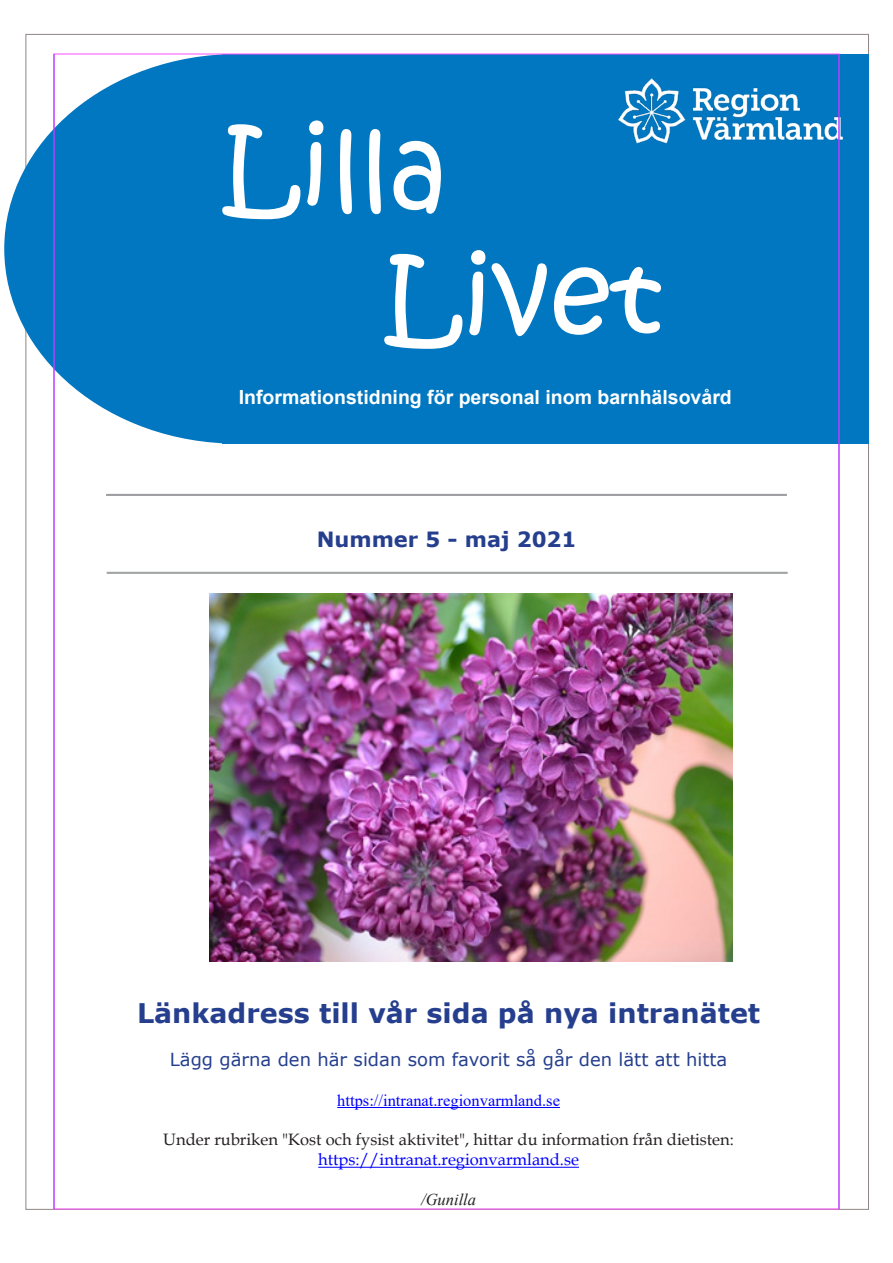
<style>
.page{position:relative;width:893px;height:1263px;background:#fff}
.page>*{position:absolute;margin:0;border:0;box-sizing:border-box;transform-origin:0 0}
.t1{font:108px "Kristen ITC";color:#fff}
.t2{font:700 27px "Verdana";color:#253f8e}
.t3{font:700 21px "Verdana";color:#253f8e}
.t4{font:700 19.5px "Arial";color:#fff}
.t5{font:18px "Verdana";color:#253f8e}
.t6{font:16.5px "Book Antiqua";color:#231f20}
.t7{font:16.5px "Times New Roman";color:#00f}
.t8{font:16.5px "Book Antiqua";color:#00f}
.t9{font:italic 16.5px "Times New Roman";color:#231f20}
</style>
<div class="page">
<div style="left:4px;top:54px;width:467px;height:390px;background:#0077c0;border-radius:50%"></div>
<div style="left:223px;top:54px;width:646px;height:390px;background:#0077c0"></div>
<img style="left:618px;top:78px;width:225px;height:66px">
<hr style="left:106px;top:494px;width:681px;height:1px;background:#939598">
<hr style="left:106px;top:495px;width:681px;height:1px;background:#939598">
<hr style="left:107px;top:572px;width:681px;height:1px;background:#939598">
<hr style="left:107px;top:573px;width:681px;height:1px;background:#939598">
<hr style="left:337px;top:1107px;width:223px;height:1px;background:#00f">
<hr style="left:318px;top:1167px;width:261px;height:1px;background:#00f">
<img style="left:210px;top:594px;width:523px;height:367px">
<hr style="left:54px;top:54px;width:1px;height:1155px;background:#93f">
<hr style="left:839px;top:54px;width:1px;height:1155px;background:#93f">
<p class="t1" style="left:223px;top:97px;width:227px">Lilla</p>
<p class="t1" style="left:385px;top:226px;width:279px">Livet</p>
<p class="t4" style="left:239px;top:383px;width:494px">Informationstidning för personal inom barnhälsovård</p>
<p class="t3" style="left:317px;top:525px;width:261px">Nummer 5 - maj 2021</p>
<p class="t2" style="left:137px;top:994px;width:625px">Länkadress till vår sida på nya intranätet</p>
<p class="t5" style="left:170px;top:1047px;width:559px">Lägg gärna den här sidan som favorit så går den lätt att hitta</p>
<p class="t7" style="left:337px;top:1088px;width:224px">https://intranat.regionvarmland.se</p>
<p class="t6" style="left:163px;top:1128px;width:572px">Under rubriken "Kost och fysist aktivitet", hittar du information från dietisten:</p>
<p class="t8" style="left:318px;top:1148px;width:262px">https://intranat.regionvarmland.se</p>
<p class="t9" style="left:421px;top:1188px;width:57px">/Gunilla</p>
</div>
